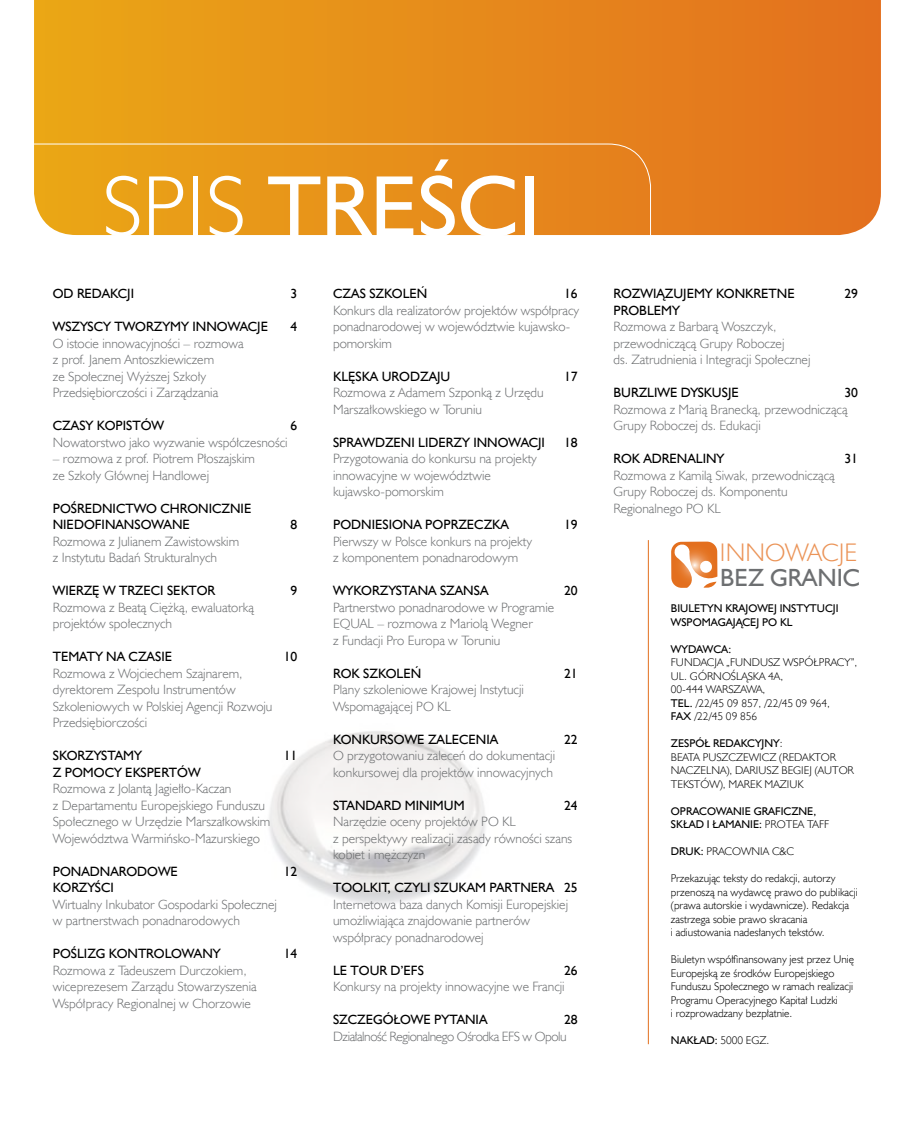
<style>
.page{position:relative;width:915px;height:1127px;background:#fff}
.page>*{position:absolute;margin:0;border:0;box-sizing:border-box;transform-origin:0 0}
.t1{font:87.15px "Humanst 521 EU";color:#fff}
.t2{font:25.5px "Humanst 521 Lt EU";color:#eb9458}
.t3{font:24.9px "Humanst 521 EU";color:#6d6f71}
.t4{font:13.5px/16.5px "Humanst 521 Lt EU";color:#6d6f71}
.t5{font:13.5px/16.5px "Humanst 521 EU";color:#000}
.t6{font:13.5px "Humanst 521 Lt EU";letter-spacing:-.03em;color:#6d6f71}
.t7{font:11.25px/13.5px "Humanst 521 Lt EU";color:#000}
.t8{font:11.25px "Humanst 521 EU";color:#000}
.s1{font-family:"Humanst 521 Lt EU"}
.s2{font-family:"Humanst 521 EU"}
</style>
<div class="page">
<img style="left:269px;top:731px;width:217px;height:173px">
<svg style="left:34px;top:0;width:846px;height:235px;background:#e6881b"></svg>
<svg style="left:34px;top:144px;width:616px;height:91px;background:#e7941d"></svg>
<hr style="left:648px;top:540px;width:1px;height:504px;background:#e36f1e">
<svg style="left:671px;top:542px;width:46px;height:46px"></svg>
<h1 class="t1" style="left:102px;top:153px;width:439px"><span class="s1">Spis</span> TREŚCI</h1>
<p class="t5" style="left:53px;top:285px;width:81px">OD RE DAKCJI</p>
<p class="t5" style="left:290px;top:285px;width:8px">3</p>
<p class="t5" style="left:53px;top:318px;width:120px">WSZYSCY TWO RZYMY</p>
<p class="t5" style="left:192px;top:318px;width:15px">INNO</p>
<p class="t5" style="left:227px;top:318px;width:42px">WACJ E</p>
<p class="t5" style="left:290px;top:318px;width:8px">4</p>
<p class="t4" style="left:53px;top:335px;width:192px">O istocie innowacyjności – rozmowa z prof. Janem Antoszkiewiczem<br>ze Społecznej Wyższej Szkoły<br>Przedsiębiorczości i Zarządzania</p>
<p class="t5" style="left:53px;top:417px;width:54px">CZASY KOP</p>
<p class="t5" style="left:123px;top:417px;width:12px">ISTÓW</p>
<p class="t5" style="left:290px;top:417px;width:8px">6</p>
<p class="t4" style="left:53px;top:434px;width:236px">N owatorstwo jako wyzwanie współczesności</p>
<p class="t4" style="left:53px;top:450px;width:204px">– rozmowa z prof. Piotrem Płoszajskim ze Szkoły Głównej Handlowej</p>
<p class="t5" style="left:53px;top:500px;width:200px">POŚREDN ICTWO CH RON ICZN IE<br>NIEDOF</p>
<p class="t5" style="left:102px;top:516px;width:14px">INAN</p>
<p class="t5" style="left:134px;top:516px;width:57px">SOWAN E</p>
<p class="t5" style="left:290px;top:516px;width:8px">8</p>
<p class="t4" style="left:53px;top:533px;width:188px">Rozmowa z Julianem Zawistowskim z Instytutu Badań Strukturalnych</p>
<p class="t5" style="left:53px;top:582px;width:138px">WIERZĘ W TRZECI SEKTO</p>
<p class="t5" style="left:207px;top:582px;width:9px">R</p>
<p class="t5" style="left:290px;top:582px;width:8px">9</p>
<p class="t4" style="left:53px;top:599px;width:203px">Rozmowa z Beatą Ciężką, ewaluatorką projektów społecznych</p>
<p class="t5" style="left:53px;top:648px;width:26px">TEMATY</p>
<p class="t5" style="left:106px;top:648px;width:67px">NA CZASIE</p>
<p class="t5" style="left:284px;top:648px;width:15px">10</p>
<p class="t4" style="left:53px;top:665px;width:221px">Rozmowa z Wojciechem Szajnarem, dyrektorem Zespołu Instrumentów<br>Szkoleniowych w Polskiej Agencji Rozwoju<br>Przedsiębiorczości</p>
<p class="t5" style="left:53px;top:747px;width:63px">SKO RZYSTAMY</p>
<p class="t5" style="left:284px;top:747px;width:15px">11</p>
<p class="t5" style="left:53px;top:764px;width:23px">Z POMOCY</p>
<p class="t5" style="left:125px;top:764px;width:77px">EKSPERTÓW</p>
<p class="t4" style="left:53px;top:780px;width:219px">Rozmowa z Jolantą Jagiełło-Kaczan<br>z Departamentu Europejskiego Funduszu Społecznego w Urzędzie Marszałkowskim Województwa Warmińsko-Mazurskiego</p>
<p class="t5" style="left:53px;top:863px;width:11px">PONADNA</p>
<p class="t5" style="left:119px;top:863px;width:19px">RODO</p>
<p class="t5" style="left:158px;top:863px;width:21px">WE</p>
<p class="t5" style="left:284px;top:863px;width:15px">12</p>
<p class="t5" style="left:53px;top:879px;width:63px">KO RZYŚC I</p>
<p class="t4" style="left:53px;top:896px;width:226px">Wirtualny Inkubator Gospodarki Społecznej w partnerstwach ponadnarodowych</p>
<p class="t5" style="left:53px;top:945px;width:9px">POŚL</p>
<p class="t5" style="left:84px;top:945px;width:35px">IZG KONT</p>
<p class="t5" style="left:146px;top:945px;width:18px">ROLO</p>
<p class="t5" style="left:182px;top:945px;width:20px">WANY</p>
<p class="t5" style="left:284px;top:945px;width:15px">14</p>
<p class="t4" style="left:53px;top:962px;width:205px">Rozmowa z Tadeuszem Durczokiem, wiceprezesem Zarządu Stowarzyszenia<br>Współpracy Regionalnej w Chorzowie</p>
<p class="t5" style="left:333px;top:285px;width:61px">CZAS SZKOL</p>
<p class="t5" style="left:409px;top:285px;width:19px">EŃ</p>
<p class="t5" style="left:564px;top:285px;width:15px">16</p>
<p class="t4" style="left:333px;top:302px;width:248px">Konkurs dla realizatorów projektów współpracy ponadnarodowej w województwie kujawsko&shy;pomorskim</p>
<p class="t5" style="left:333px;top:368px;width:103px">KLĘSKA URODZAJU</p>
<p class="t5" style="left:564px;top:368px;width:15px">17</p>
<p class="t4" style="left:333px;top:384px;width:212px">Rozmowa z Adamem Szponką z Urzędu<br>Marszałkowskiego w Toruniu</p>
<p class="t5" style="left:333px;top:434px;width:155px">SPRAWDZEN I LIDERZY INNO</p>
<p class="t5" style="left:508px;top:434px;width:38px">WACJ I</p>
<p class="t5" style="left:564px;top:434px;width:15px">18</p>
<p class="t4" style="left:333px;top:450px;width:205px">Przygotowania do konkursu na projekty innowacyjne w województwie kujawsko-pomorskim</p>
<p class="t5" style="left:333px;top:516px;width:19px">PODN</p>
<p class="t5" style="left:371px;top:516px;width:32px">IESIONA</p>
<p class="t5" style="left:425px;top:516px;width:10px">POP</p>
<p class="t5" style="left:450px;top:516px;width:48px">RZECZKA</p>
<p class="t5" style="left:564px;top:516px;width:15px">19</p>
<p class="t4" style="left:333px;top:533px;width:200px">Pierwszy w Polsce konkurs na projekty z komponentem ponadnarodowym</p>
<p class="t5" style="left:333px;top:582px;width:11px">WYKO</p>
<p class="t5" style="left:372px;top:582px;width:40px">RZYSTANA</p>
<p class="t5" style="left:440px;top:582px;width:46px">SZAN SA</p>
<p class="t5" style="left:564px;top:582px;width:15px">20</p>
<p class="t4" style="left:333px;top:599px;width:222px">Partnerstwo ponadnarodowe w Programie<br>EQUAL – rozmowa z Mariolą Wegner<br>z Fundacji Pro Europa w Toruniu</p>
<p class="t5" style="left:333px;top:665px;width:10px">ROK</p>
<p class="t5" style="left:363px;top:665px;width:24px">SZKOL</p>
<p class="t5" style="left:403px;top:665px;width:19px">EŃ</p>
<p class="t5" style="left:564px;top:665px;width:15px">21</p>
<p class="t4" style="left:333px;top:681px;width:192px">Plany szkoleniowe Krajowej Instytucji<br>Wspomagającej PO KL</p>
<p class="t5" style="left:333px;top:731px;width:66px">KONKU RSOW</p>
<p class="t5" style="left:417px;top:731px;width:82px">E ZALECENIA</p>
<p class="t5" style="left:564px;top:731px;width:15px">22</p>
<p class="t4" style="left:333px;top:747px;width:223px">O przygotowaniu zaleceń do dokumentacji konkursowej dla projektów innowacyjnych</p>
<p class="t5" style="left:333px;top:797px;width:10px">STANDA</p>
<p class="t5" style="left:383px;top:797px;width:58px">RD MINIMUM</p>
<p class="t5" style="left:564px;top:797px;width:15px">24</p>
<p class="t4" style="left:333px;top:813px;width:240px">N arzędzie oceny projektów PO KL<br>z perspektywy realizacji zasady równości szans kobiet i mężczyzn</p>
<p class="t5" style="left:333px;top:879px;width:19px">TOOLK</p>
<p class="t5" style="left:378px;top:879px;width:81px">IT, CZYL I SZUKAM</p>
<p class="t5" style="left:489px;top:879px;width:90px">PARTN ERA 25</p>
<p class="t4" style="left:333px;top:896px;width:237px">Internetowa baza danych Komisji Europejskiej umożliwiająca znajdowanie partnerów współpracy ponadnarodowej</p>
<p class="t5" style="left:333px;top:962px;width:28px">LE TOU</p>
<p class="t5" style="left:379px;top:962px;width:42px">R D’EFS</p>
<p class="t5" style="left:564px;top:962px;width:15px">26</p>
<p class="t4" style="left:333px;top:978px;width:233px">Konkursy na projekty innowacyjne we Francji</p>
<p class="t5" style="left:333px;top:1011px;width:51px">SZCZEGÓŁO</p>
<p class="t5" style="left:411px;top:1011px;width:33px">WE PYTAN</p>
<p class="t5" style="left:475px;top:1011px;width:9px">IA</p>
<p class="t5" style="left:564px;top:1011px;width:15px">28</p>
<p class="t6" style="left:333px;top:1028px;width:235px">Działalność Regionalnego Ośrodka EFS w Opolu</p>
<p class="t5" style="left:613px;top:285px;width:178px">ROZWIĄZUJEMY KONKRETNE</p>
<p class="t5" style="left:844px;top:285px;width:15px">29</p>
<p class="t5" style="left:613px;top:302px;width:68px">PROBLEMY</p>
<p class="t4" style="left:613px;top:318px;width:199px">Rozmowa z Barbarą Woszczyk, przewodniczącą Grupy Roboczej<br>ds. Zatrudnienia i Integracji Społecznej</p>
<p class="t5" style="left:613px;top:384px;width:49px">BURZLIWE</p>
<p class="t5" style="left:680px;top:384px;width:55px">DYSKUSJE</p>
<p class="t5" style="left:844px;top:384px;width:15px">30</p>
<p class="t4" style="left:613px;top:400px;width:236px">Rozmowa z Marią Branecką, przewodniczącą<br>Grupy Roboczej ds. Edukacji</p>
<p class="t5" style="left:613px;top:450px;width:112px">ROK ADRE NALINY</p>
<p class="t5" style="left:844px;top:450px;width:15px">31</p>
<p class="t4" style="left:613px;top:466px;width:223px">Rozmowa z Kamilą Siwak, przewodniczącą<br>Grupy Roboczej ds. Komponentu<br>Regionalnego PO KL</p>
<h2 class="t2" style="left:719px;top:537px;width:138px">Innowacje</h2>
<h3 class="t3" style="left:720px;top:562px;width:141px">BEZ GRANIC</h3>
<p class="t8" style="left:670px;top:601px;width:84px">BIULETYN KRAJOW</p>
<p class="t8" style="left:767px;top:601px;width:31px">EJ INSTYTU</p>
<p class="t8" style="left:824px;top:601px;width:15px">CJI</p>
<p class="t8" style="left:670px;top:615px;width:24px">WSPOMAGAJĄC</p>
<p class="t8" style="left:750px;top:615px;width:44px">EJ PO KL</p>
<p class="t8" style="left:670px;top:642px;width:62px">WYDAWCA:</p>
<p class="t7" style="left:670px;top:655px;width:188px">Fundacja „Fundusz Współpracy”, ul. Górnośląska 4a,<br>00-444 Warszawa,<br><span class="s2">TEL.</span> /22/45 09 857, /22/45 09 964,<br><span class="s2">FAX</span> /22/45 09 856</p>
<p class="t8" style="left:670px;top:736px;width:27px">ZESPÓŁ</p>
<p class="t8" style="left:713px;top:736px;width:21px">REDAKCYJNY</p>
<p class="t7" style="left:670px;top:736px;width:184px;text-indent:109px">:<br>Beata Puszczewi cz (redaktor naczel na), Dari usz Begi ej (autor tekstów), Marek Mazi uk</p>
<p class="t8" style="left:670px;top:804px;width:31px">OPRACO</p>
<p class="t8" style="left:715px;top:804px;width:102px">WAN IE GRAFICZN E,</p>
<p class="t8" style="left:670px;top:817px;width:13px">SKŁAD</p>
<p class="t8" style="left:706px;top:817px;width:14px">I ŁAMAN</p>
<p class="t7" style="left:750px;top:817px;width:80px"><span class="s2">IE:</span> Protea TAFF</p>
<p class="t7" style="left:670px;top:844px;width:124px"><span class="s2">DRUK:</span> Pracownia C&amp;C</p>
<p class="t7" style="left:670px;top:871px;width:188px">Przekazując teksty do redakcji, autorzy przenoszą na wydawcę prawo do publikacji (prawa autorskie i wydawnicze). Redakcja zastrzega sobie prawo skracania<br>i adiustowania nadesłanych tekstów.</p>
<p class="t7" style="left:670px;top:952px;width:185px">Biuletyn współfinansowany jest przez Unię Europejską ze środków Europejskiego Funduszu Społecznego w ramach realizacji Programu Operacyjnego Kapitał Ludzki<br>i rozprowadzany bezpłatnie.</p>
<p class="t8" style="left:670px;top:1033px;width:9px">NAKŁAD</p>
<p class="t7" style="left:714px;top:1033px;width:56px"><span class="s2">:</span> 5000 egz.</p>
</div>
